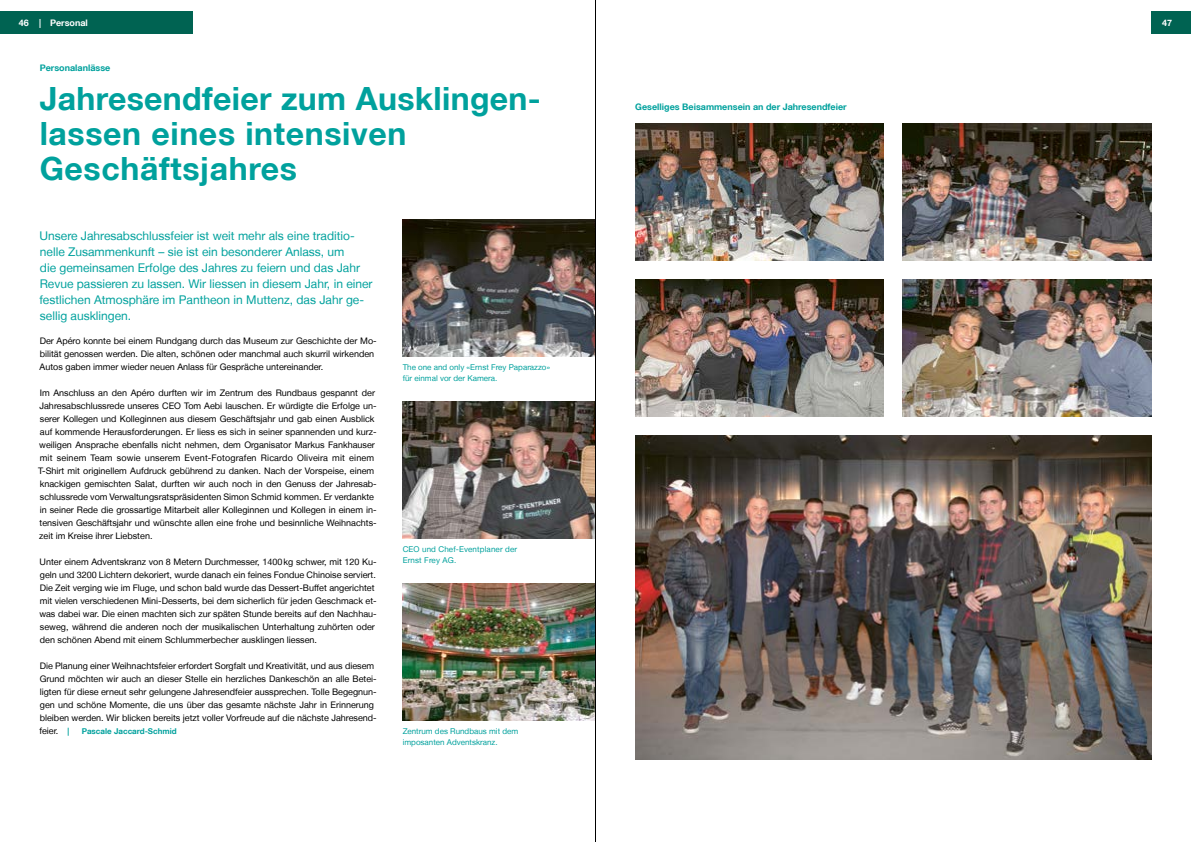
<style>
.page{position:relative;width:1191px;height:842px;background:#fff}
.page>*{position:absolute;margin:0;border:0;box-sizing:border-box;transform-origin:0 0}
.t1{font:700 32px/35px "Helvetica Neue LT";letter-spacing:.02em;color:#00a19d}
.t2{font:12px/16px "Helvetica Neue LT";color:#00a19d}
.t3{font:9px/13px "Helvetica Neue LT";color:#000}
.t4{font:700 9px "Helvetica Neue LT";color:#00a19d}
.t5{font:700 9px "Helvetica Neue LT";color:#fff}
.t6{font:8px/11px "Helvetica Neue LT";color:#00a19d}
.t7{font:700 8px "Helvetica Neue LT";color:#00a19d}
.s1{font-weight:700;font-size:8px;color:#00a19d}
</style>
<div class="page">
<img style="left:403px;top:402px;width:192px;height:137px">
<img style="left:902px;top:279px;width:249px;height:137px">
<img style="left:635px;top:123px;width:248px;height:137px">
<img style="left:902px;top:123px;width:249px;height:137px">
<img style="left:635px;top:279px;width:248px;height:137px">
<img style="left:635px;top:435px;width:516px;height:325px">
<img style="left:403px;top:220px;width:192px;height:137px">
<img style="left:403px;top:584px;width:192px;height:137px">
<div style="left:0;top:11px;width:193px;height:23px;background:#006352"></div>
<div style="left:1151px;top:11px;width:40px;height:23px;background:#006352"></div>
<hr style="left:595px;top:0;width:1px;height:842px;background:#000">
<p class="t5" style="left:19px;top:17px;width:71px">46 | Personal</p>
<p class="t5" style="left:1162px;top:17px;width:12px">47</p>
<p class="t4" style="left:40px;top:62px;width:72px">Personalanlässe</p>
<h1 class="t1" style="left:40px;top:80px;width:503px">Jahresendfeier zum Ausklingen&shy;lassen eines intensiven<br>Geschäftsjahres</h1>
<p class="t2" style="left:39px;top:227px;width:335px">Unsere Jahresabschlussfeier ist weit mehr als eine traditio&shy;nelle Zusammenkunft – sie ist ein besonderer Anlass, um<br>die gemeinsamen Erfolge des Jahres zu feiern und das Jahr Revue passieren zu lassen. Wir liessen in diesem Jahr, in einer festlichen Atmosphäre im Pantheon in Muttenz, das Jahr ge&shy;sellig ausklingen.</p>
<p class="t3" style="left:40px;top:334px;width:338px">Der Apéro konnte bei einem Rundgang durch das Museum zur Geschichte der Mo&shy;bilität genossen werden. Die alten, schönen oder manchmal auch skurril wirkenden<br>Autos gaben immer wieder neuen Anlass für Gespräche untereinander.</p>
<p class="t3" style="left:38px;top:386px;width:340px">Im Anschluss an den Apéro durften wir im Zentrum des Rundbaus gespannt der Jahresabschlussrede unseres CEO Tom Aebi lauschen. Er würdigte die Erfolge un&shy;serer Kollegen und Kolleginnen aus diesem Geschäftsjahr und gab einen Ausblick auf kommende Herausforderungen. Er liess es sich in seiner spannenden und kurz&shy;weiligen Ansprache ebenfalls nicht nehmen, dem Organisator Markus Fankhauser mit seinem Team sowie unserem Event-Fotografen Ricardo Oliveira mit einem T-Shirt mit originellem Aufdruck gebührend zu danken. Nach der Vorspeise, einem knackigen gemischten Salat, durften wir auch noch in den Genuss der Jahresab&shy;schlussrede vom Verwaltungsratspräsidenten Simon Schmid kommen. Er verdankte in seiner Rede die grossartige Mitarbeit aller Kolleginnen und Kollegen in einem in&shy;tensiven Geschäftsjahr und wünschte allen eine frohe und besinnliche Weihnachts&shy;zeit im Kreise ihrer Liebsten.</p>
<p class="t3" style="left:39px;top:555px;width:339px">Unter einem Adventskranz von 8 Metern Durchmesser, 1400kg schwer, mit 120 Ku&shy;geln und 3200 Lichtern dekoriert, wurde danach ein feines Fondue Chinoise serviert.<br>Die Zeit verging wie im Fluge, und schon bald wurde das Dessert-Buffet angerichtet mit vielen verschiedenen Mini-Desserts, bei dem sicherlich für jeden Geschmack et&shy;was dabei war. Die einen machten sich zur späten Stunde bereits auf den Nachhau&shy;seweg, während die anderen noch der musikalischen Unterhaltung zuhörten oder den schönen Abend mit einem Schlummerbecher ausklingen liessen.</p>
<p class="t3" style="left:39px;top:659px;width:339px">Die Planung einer Weihnachtsfeier erfordert Sorgfalt und Kreativität, und aus diesem Grund möchten wir auch an dieser Stelle ein herzliches Dankeschön an alle Betei&shy;ligten für diese erneut sehr gelungene Jahresendfeier aussprechen. Tolle Begegnun&shy;gen und schöne Momente, die uns über das gesamte nächste Jahr in Erinnerung bleiben werden. Wir blicken bereits jetzt voller Vorfreude auf die nächste Jahresend&shy;feier. <span class="s1">|</span></p>
<p class="t7" style="left:82px;top:726px;width:96px">Pascale Jaccard-Schmid</p>
<p class="t6" style="left:403px;top:361px;width:149px">The one and only «Ernst Frey Paparazzo» für einmal vor der Kamera.</p>
<p class="t6" style="left:403px;top:543px;width:116px">CEO und Chef-Eventplaner der<br>Ernst Frey AG.</p>
<p class="t6" style="left:403px;top:725px;width:117px">Zentrum des Rundbaus mit dem imposanten Adventskranz.</p>
<p class="t4" style="left:635px;top:101px;width:213px">Geselliges Beisammensein an der Jahresendfeier</p>
</div>
